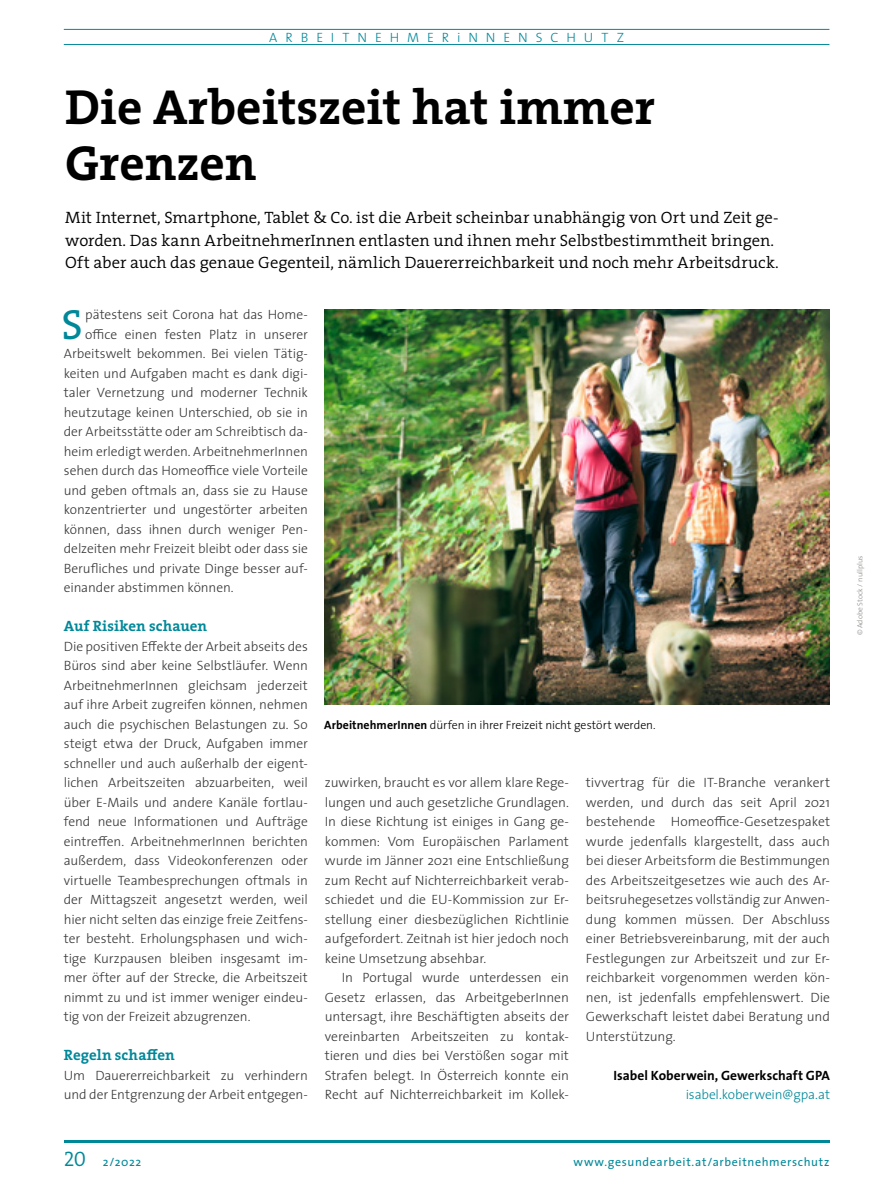
<style>
.page{position:relative;width:872px;height:1191px;background:#fff}
.page>*{position:absolute;margin:0;border:0;box-sizing:border-box;transform-origin:0 0}
.t1{font:700 49.5px/55.5px "The Serif";color:#000}
.t2{font:42.45px "The Serif";color:#089}
.t3{font:21px "The Serif Semi Light Caps";color:#089}
.t4{font:300 16.5px/22.5px "The Serif";color:#000}
.t5{font:700 15px "The Serif";letter-spacing:.005em;color:#089}
.t6{font:300 13.5px/19.5px "The Sans";letter-spacing:-.005em;color:#373636;text-align:justify}
.t7{font:700 13.5px "The Sans";color:#000}
.t8{font:300 13.5px "The Sans";letter-spacing:.59em;color:#089}
.t9{font:300 13.5px "The Sans";letter-spacing:-.01em;color:#089}
.t10{font:300 12px "The Sans";letter-spacing:-.005em;color:#000}
.t11{font:12px "The Sans";letter-spacing:.055em;color:#089}
.t12{font:300 7.5px "The Sans";color:#898886}
.s1{font-weight:700}
</style>
<div class="page">
<hr style="left:64px;top:29px;width:765px;height:1px;background:#089">
<hr style="left:64px;top:44px;width:765px;height:1px;background:#089">
<img style="left:325px;top:309px;width:504px;height:395px">
<hr style="left:64px;top:1140px;width:765px;height:2px;background:#089">
<p class="t8" style="left:269px;top:26px;width:356px">ARBEITNEHMERiNNENSCHUTZ</p>
<h1 class="t1" style="left:65px;top:78px;width:591px">Die Arbeitszeit hat immer<br>Grenzen</h1>
<p class="t4" style="left:65px;top:206px;width:715px">Mit Internet, Smartphone, Tablet &amp; Co. ist die Arbeit scheinbar unabhängig von Ort und Zeit ge&shy;worden. Das kann ArbeitnehmerInnen entlasten und ihnen mehr Selbstbestimmtheit bringen.<br>Oft aber auch das genaue Gegenteil, nämlich Dauererreichbarkeit und noch mehr Arbeitsdruck.</p>
<h2 class="t2" style="left:62px;top:289px;width:23px">S</h2>
<p class="t6" style="left:85px;top:304px;width:224px">pätestens seit Corona hat das Home-</p>
<p class="t6" style="left:85px;top:324px;width:224px">office einen festen Platz in unserer</p>
<p class="t6" style="left:64px;top:343px;width:245px">Arbeitswelt bekommen. Bei vielen Tätig-</p>
<p class="t6" style="left:64px;top:363px;width:245px">keiten und Aufgaben macht es dank digi-</p>
<p class="t6" style="left:64px;top:382px;width:245px">taler Vernetzung und moderner Technik</p>
<p class="t6" style="left:64px;top:402px;width:245px">heutzutage keinen Unterschied, ob sie in</p>
<p class="t6" style="left:64px;top:421px;width:245px">der Arbeitsstätte oder am Schreibtisch da-</p>
<p class="t6" style="left:64px;top:441px;width:245px">heim erledigt werden. ArbeitnehmerInnen</p>
<p class="t6" style="left:64px;top:460px;width:246px">sehen durch das Homeoffice viele Vorteile</p>
<p class="t6" style="left:64px;top:480px;width:246px">und geben oftmals an, dass sie zu Hause</p>
<p class="t6" style="left:64px;top:499px;width:245px">konzentrierter und ungestörter arbeiten</p>
<p class="t6" style="left:64px;top:519px;width:245px">können, dass ihnen durch weniger Pen-</p>
<p class="t6" style="left:64px;top:538px;width:245px">delzeiten mehr Freizeit bleibt oder dass sie</p>
<p class="t6" style="left:64px;top:558px;width:245px">Berufliches und private Dinge besser auf-</p>
<p class="t6" style="left:64px;top:577px;width:171px">einander abstimmen können.</p>
<p class="t5" style="left:64px;top:613px;width:145px">Auf Risiken schauen</p>
<p class="t6" style="left:64px;top:636px;width:245px">Die positiven Effekte der Arbeit abseits des Büros sind aber keine Selbstläufer. Wenn ArbeitnehmerInnen gleichsam jederzeit auf ihre Arbeit zugreifen können, nehmen auch die psychischen Belastungen zu. So steigt etwa der Druck, Aufgaben immer schneller und auch außerhalb der eigent&shy;lichen Arbeitszeiten abzuarbeiten, weil über E-Mails und andere Kanäle fortlau&shy;fend neue Informationen und Aufträge eintreffen. ArbeitnehmerInnen berichten außerdem, dass Videokonferenzen oder virtuelle Teambesprechungen oftmals in der Mittagszeit angesetzt werden, weil hier nicht selten das einzige freie Zeitfens&shy;ter besteht. Erholungsphasen und wich&shy;tige Kurzpausen bleiben insgesamt im&shy;mer öfter auf der Strecke, die Arbeitszeit nimmt zu und ist immer weniger eindeu&shy;tig von der Freizeit abzugrenzen.</p>
<p class="t5" style="left:64px;top:1042px;width:113px">Regeln schaffen</p>
<p class="t6" style="left:64px;top:1065px;width:245px">Um Dauererreichbarkeit zu verhindern und der Entgrenzung der Arbeit entgegen-</p>
<p class="t10" style="left:324px;top:715px;width:333px"><span class="s1">ArbeitnehmerInnen</span> dürfen in ihrer Freizeit nicht gestört werden.</p>
<p class="t6" style="left:325px;top:772px;width:246px">zuwirken, braucht es vor allem klare Rege&shy;lungen und auch gesetzliche Grundlagen.<br>In diese Richtung ist einiges in Gang ge&shy;kommen: Vom Europäischen Parlament wurde im Jänner 2021 eine Entschließung zum Recht auf Nichterreichbarkeit verab&shy;schiedet und die EU-Kommission zur Er&shy;stellung einer diesbezüglichen Richtlinie aufgefordert. Zeitnah ist hier jedoch noch keine Umsetzung absehbar.</p>
<p class="t6" style="left:325px;top:967px;width:245px;text-indent:17px">In Portugal wurde unterdessen ein Gesetz erlassen, das ArbeitgeberInnen untersagt, ihre Beschäftigten abseits der vereinbarten Arbeitszeiten zu kontak&shy;tieren und dies bei Verstößen sogar mit Strafen belegt. In Österreich konnte ein Recht auf Nichterreichbarkeit im Kollek-</p>
<p class="t6" style="left:586px;top:772px;width:246px">tivvertrag für die IT-Branche verankert werden, und durch das seit April 2021 bestehende Homeoffice-Gesetzespaket wurde jedenfalls klargestellt, dass auch bei dieser Arbeitsform die Bestimmungen des Arbeitszeitgesetzes wie auch des Ar&shy;beitsruhegesetzes vollständig zur Anwen&shy;dung kommen müssen. Der Abschluss einer Betriebsvereinbarung, mit der auch Festlegungen zur Arbeitszeit und zur Er&shy;reichbarkeit vorgenommen werden kön&shy;nen, ist jedenfalls empfehlenswert. Die Gewerkschaft leistet dabei Beratung und Unterstützung.</p>
<p class="t7" style="left:613px;top:1064px;width:218px">Isabel Koberwein, Gewerkschaft GPA</p>
<p class="t9" style="left:685px;top:1083px;width:146px">isabel.koberwein@gpa.at</p>
<h3 class="t3" style="left:64px;top:1141px;width:24px">20</h3>
<p class="t11" style="left:103px;top:1151px;width:40px">2/2022</p>
<p class="t11" style="left:573px;top:1151px;width:257px">www.gesundearbeit.at/arbeitnehmerschutz</p>
<p class="t12" style="left:853px;top:635px;width:81px;rotate:-90deg">© Adobe Stock / nullplus</p>
</div>
